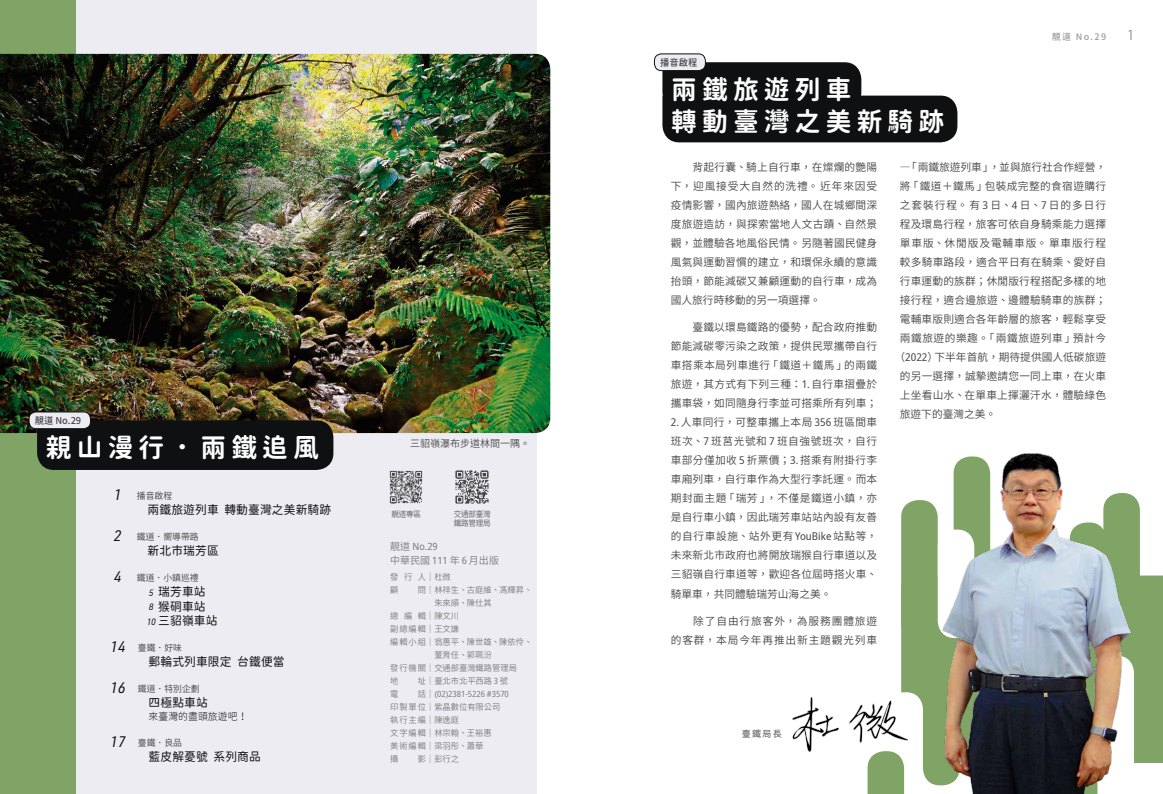
<style>
.page{position:relative;width:1163px;height:794px;background:#fff}
.page>*{position:absolute;margin:0;border:0;box-sizing:border-box;transform-origin:0 0}
.t1{font:26px/32px "Gen Sen Rounded TW B";letter-spacing:.2em;color:#fff}
.t2{font:italic 15px "URWDIN";color:#101011}
.t3{font:300 14px "URWDIN";color:#7a7a7b}
.t4{font:12px/14.4px "Gen Sen Rounded TW R";letter-spacing:.01em;color:#101011}
.t5{font:10.7px/19px "Source Han Sans TC";letter-spacing:.015em;color:#444445;text-align:justify}
.t6{font:10.7px "Source Han Sans TC";letter-spacing:.085em;color:#444445}
.t7{font:10.7px/19px "Source Han Sans TC";letter-spacing:.08em;color:#444445}
.t8{font:10.7px "Source Han Sans TC";letter-spacing:-.005em;color:#444445}
.t9{font:10.7px "Source Han Sans TC";letter-spacing:.035em;color:#444445}
.t10{font:10.7px "Source Han Sans TC";letter-spacing:.05em;color:#444445}
.t11{font:10px "Source Han Sans TC";color:#7c7c7d}
.t12{font:10px "Source Han Sans TC";color:#4a4a4b}
.t13{font:10px "Gen Sen Rounded TW L";letter-spacing:.01em;color:#101011}
.t14{font:semi-condensed 10px "Noto Sans";color:#7c7c7d}
.t15{font:9.5px "Gen Sen Rounded TW M";color:#444445}
.t16{font:9px "Source Han Sans TC";color:#444445}
.t17{font:9px "Gen Sen Rounded TW M";color:#9b9b9c}
.t18{font:italic 9px/14.4px "URWDIN";color:#101011}
.t19{font:8.5px/13px "Source Han Sans TC";color:#7c7c7d}
.t20{font:semi-condensed 8.5px "Noto Sans";color:#7c7c7d}
.t21{font:8px/9.5px "Source Han Sans TC";letter-spacing:-.03em;color:#5e5e5f;scale:.95 1}
.s1{font-family:"URWDIN";font-style:italic;font-size:15px;color:#101011}
.s2{font-family:"Source Han Sans TC";font-stretch:normal}
.s3{font-family:"Noto Sans";font-stretch:semi-condensed}
</style>
<div class="page">
<div style="left:67px;top:0;width:469px;height:794px;background:#ececf2"></div>
<div style="left:0;top:0;width:76px;height:794px;background:#7fa465"></div>
<img style="left:0;top:54px;width:550px;height:379px">
<img style="left:389px;top:470px;width:34px;height:34px">
<img style="left:455px;top:470px;width:34px;height:34px">
<div style="left:901px;top:575px;width:261px;height:188px;background:#7fa465"></div>
<div style="left:901px;top:500px;width:36px;height:140px;background:#7fa465;border-radius:17px"></div>
<svg style="left:867px;top:692px;width:43px;height:102px"></svg>
<img style="left:910px;top:452px;width:242px;height:342px">
<svg style="left:662px;top:62px;width:295px;height:80px;background:#323334"></svg>
<div style="left:654px;top:54px;width:51px;height:17px;background:#ececf2;border-radius:7px"></div>
<div style="left:653px;top:53px;width:52px;height:18px;border:1px solid #0f1011;border-radius:7px"></div>
<img style="left:792px;top:697px;width:115px;height:54px">
<div style="left:37px;top:420px;width:296px;height:50px;background:#0f1011"></div>
<div style="left:29px;top:412px;width:61px;height:17px;background:#ececf2;border-radius:7px"></div>
<div style="left:29px;top:411px;width:62px;height:18px;border:1px solid #0f1011;border-radius:7px"></div>
<p class="t15" style="left:35px;top:415px;width:48px">靚道 No.29</p>
<h1 class="t1" style="left:46px;top:432px;width:274px">親山漫行．兩鐵追風</h1>
<p class="t12" style="left:410px;top:437px;width:121px">三貂嶺瀑布步道林間一隅。</p>
<p class="t16" style="left:114px;top:490px;width:60px"><span class="s1">1</span> 播音啟程</p>
<p class="t4" style="left:148px;top:503px;width:185px">兩鐵旅遊列車 轉動臺灣之美新騎跡</p>
<p class="t16" style="left:114px;top:531px;width:86px"><span class="s1">2</span> 鐵道．嚮導帶路</p>
<p class="t4" style="left:148px;top:544px;width:73px">新北市瑞芳區</p>
<h2 class="t2" style="left:114px;top:567px;width:9px">4</h2>
<p class="t16" style="left:137px;top:572px;width:63px">鐵道．小鎮巡禮</p>
<p class="t4" style="left:158px;top:585px;width:61px">瑞芳車站猴硐車站三貂嶺車站</p>
<p class="t16" style="left:110px;top:642px;width:73px"><span class="s1">14</span> 臺鐵．好味</p>
<p class="t4" style="left:148px;top:655px;width:138px">郵輪式列車限定 台鐵便當</p>
<p class="t16" style="left:110px;top:683px;width:91px"><span class="s1">16</span> 鐵道．特別企劃</p>
<p class="t4" style="left:148px;top:696px;width:61px">四極點車站</p>
<p class="t13" style="left:148px;top:710px;width:100px">來臺灣的盡頭旅遊吧！</p>
<p class="t16" style="left:110px;top:737px;width:73px"><span class="s1">17</span> 臺鐵．良品</p>
<p class="t4" style="left:148px;top:750px;width:114px">藍皮解憂號 系列商品</p>
<p class="t18" style="left:147px;top:585px;width:11px">5<br>8<br>10</p>
<p class="t21" style="left:391px;top:509px;width:33px">靚道專區</p>
<p class="t21" style="left:453px;top:509px;width:41px">交通部臺灣鐵路管理局</p>
<p class="t14" style="left:390px;top:539px;width:49px"><span class="s2">靚道</span> No.29</p>
<p class="t19" style="left:390px;top:570px;width:62px">發 行 人｜杜微顧</p>
<p class="t11" style="left:390px;top:555px;width:110px">中華民國 <span class="s3">111</span> 年 <span class="s3">6</span> 月出版</p>
<p class="t19" style="left:418px;top:583px;width:116px">問｜林祥生、古庭維、馮輝昇、</p>
<p class="t19" style="left:434px;top:596px;width:59px">朱來順、陳仕其</p>
<p class="t19" style="left:390px;top:609px;width:70px">總 編 輯｜陳文川</p>
<p class="t19" style="left:390px;top:622px;width:70px">副總編輯｜王文謙</p>
<p class="t19" style="left:390px;top:635px;width:144px">編輯小組｜翁惠平、陳世雄、陳依伶、</p>
<p class="t19" style="left:434px;top:648px;width:59px">董育任、郭珮汾</p>
<p class="t19" style="left:390px;top:661px;width:128px">發行機關｜交通部臺灣鐵路管理局</p>
<p class="t19" style="left:390px;top:674px;width:10px">地</p>
<p class="t19" style="left:418px;top:674px;width:92px">址｜臺北市北平西路 <span class="s3">3</span> 號</p>
<p class="t19" style="left:390px;top:687px;width:10px">電</p>
<p class="t20" style="left:418px;top:687px;width:92px"><span class="s2">話｜</span> (02)2381-5226 #3570</p>
<p class="t19" style="left:390px;top:700px;width:112px">印製單位｜紫晶數位有限公司執行主編｜陳逸庭<br>文字編輯｜林宗翰、王裕惠美術編輯｜梁羽彤、蕭華<br>攝</p>
<p class="t19" style="left:418px;top:752px;width:43px">影｜彭行之</p>
<p class="t15" style="left:660px;top:57px;width:39px">播音啟程</p>
<h1 class="t1" style="left:671px;top:74px;width:274px">兩鐵旅遊列車<br>轉動臺灣之美新騎跡</h1>
<p class="t17" style="left:1051px;top:31px;width:56px">靚道 No.29</p>
<h3 class="t3" style="left:1126px;top:26px;width:9px">1</h3>
<p class="t5" style="left:670px;top:158px;width:208px">　　背起行囊、騎上自行車，在燦爛的艷陽下，迎風接受大自然的洗禮。近年來因受疫情影響，國內旅遊熱絡，國人在城鄉間深度旅遊造訪，與探索當地人文古蹟、自然景觀，並體驗各地風俗民情。另隨著國民健身風氣與運動習慣的建立，和環保永續的意識抬頭，節能減碳又兼顧運動的自行車，成為國人旅行時移動的另一項選擇。</p>
<p class="t5" style="left:670px;top:318px;width:208px">　　臺鐵以環島鐵路的優勢，配合政府推動節能減碳零污染之政策，提供民眾攜帶自行車搭乘本局列車進行「鐵道＋鐵馬」的兩鐵旅遊，其方式有下列三種：<span class="s3">1.</span>自行車摺疊於攜車袋，如同隨身行李並可搭乘所有列車；<span class="s3">2.</span>人車同行，可整車攜上本局 <span class="s3">356</span> 班區間車班次、<span class="s3">7</span> 班莒光號和 <span class="s3">7</span> 班自強號班次，自行車部分僅加收 <span class="s3">5</span> 折票價；<span class="s3">3.</span>搭乘有附掛行李車廂列車，自行車作為大型行李託運。而本期封面主題「瑞芳」，不僅是鐵道小鎮，亦是自行車小鎮，因此瑞芳車站站內設有友善的自行車設施、站外更有<span class="s3">YouBike</span>站點等，未來新北市政府也將開放瑞猴自行車道以及三貂嶺自行車道等，歡迎各位屆時搭火車、騎單車，共同體驗瑞芳山海之美。</p>
<p class="t7" style="left:670px;top:612px;width:208px">　　除了自由行旅客外，為服務團體旅遊的客群，本局今年再推出新主題觀光列車</p>
<p class="t8" style="left:899px;top:161px;width:208px">―「兩鐵旅遊列車」，並與旅行社合作經營，</p>
<p class="t9" style="left:899px;top:180px;width:208px">將「鐵道＋鐵馬」包裝成完整的食宿遊購行</p>
<p class="t6" style="left:899px;top:199px;width:208px">之套裝行程。有 <span class="s3">3</span> 日、<span class="s3">4</span> 日、<span class="s3">7</span> 日的多日行</p>
<p class="t5" style="left:899px;top:215px;width:208px">程及環島行程，旅客可依自身騎乘能力選擇</p>
<p class="t6" style="left:899px;top:237px;width:208px">單車版、休閒版及電輔車版。單車版行程</p>
<p class="t5" style="left:899px;top:253px;width:208px">較多騎車路段，適合平日有在騎乘、愛好自</p>
<p class="t5" style="left:899px;top:272px;width:208px">行車運動的族群；休閒版行程搭配多樣的地</p>
<p class="t5" style="left:899px;top:291px;width:208px">接行程，適合邊旅遊、邊體驗騎車的族群；</p>
<p class="t5" style="left:899px;top:310px;width:208px">電輔車版則適合各年齡層的旅客，輕鬆享受</p>
<p class="t10" style="left:899px;top:332px;width:208px">兩鐵旅遊的樂趣。「兩鐵旅遊列車」預計今</p>
<p class="t5" style="left:894px;top:348px;width:213px">（<span class="s3">2022</span>）下半年首航，期待提供國人低碳旅遊</p>
<p class="t5" style="left:899px;top:367px;width:208px">的另一選擇，誠摯邀請您一同上車，在火車</p>
<p class="t5" style="left:899px;top:386px;width:208px">上坐看山水、在單車上揮灑汗水，體驗綠色</p>
<p class="t5" style="left:899px;top:405px;width:98px">旅遊下的臺灣之美。</p>
<p class="t16" style="left:741px;top:728px;width:42px">臺鐵局長</p>
</div>
